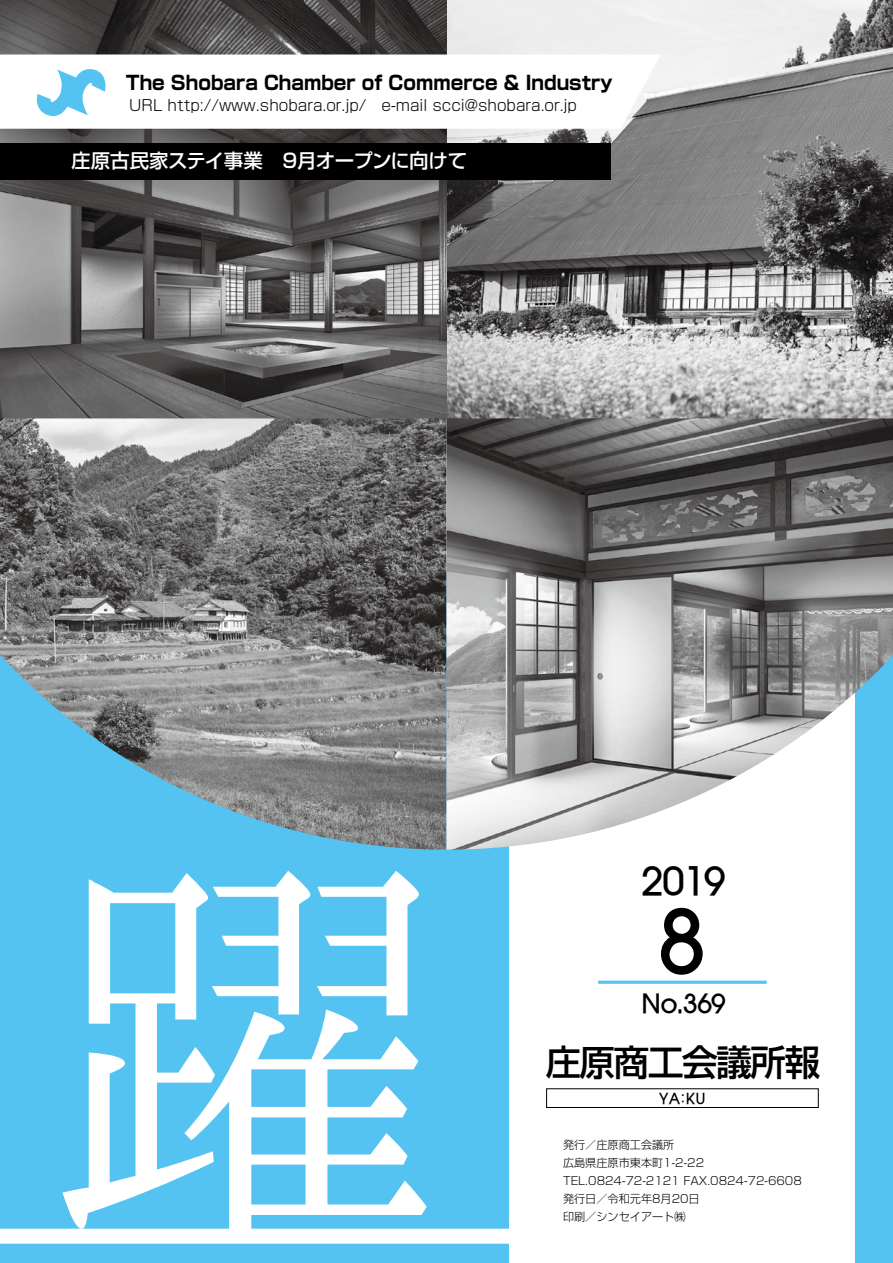
<style>
.page{position:relative;width:893px;height:1263px;background:#fff}
.page>*{position:absolute;margin:0;border:0;box-sizing:border-box;transform-origin:0 0}
.t1{font:457.65px "Hannari Mincho";color:#fff;scale:.96 1}
.t2{font:700 85.65px "Atilla";color:#000}
.t3{font:700 38.55px "Atilla";color:#000}
.t4{font:500 36px "Shin Go Pro";letter-spacing:-.05em;color:#000}
.t5{font:700 26.1px "Atilla";color:#000}
.t6{font:500 19.5px "Shin Go Pro";letter-spacing:-.03em;color:#fff}
.t7{font:700 19.35px "Shin Go Pro";color:#000;scale:.95 1}
.t8{font:300 15.15px "Shin Go Pro";color:#000}
.t9{font:700 15px "Atilla";color:#000}
.t10{font:300 11.25px/18px "Shin Go Pro";color:#000}
.s1{font-family:"Gothic BBB Pro";font-weight:500}
</style>
<div class="page">
<div style="left:0;top:570px;width:893px;height:693px;background:#54c3f1"></div>
<div style="left:0;top:1229px;width:833px;height:15px;background:#fff"></div>
<div style="left:510px;top:527px;width:345px;height:736px;background:#fff"></div>
<img style="left:0;top:0;width:893px;height:850px">
<div style="left:0;top:143px;width:611px;height:36px;background:#000"></div>
<div style="left:546px;top:1088px;width:273px;height:20px;border:1px solid #000"></div>
<hr style="left:598px;top:981px;width:169px;height:3px;background:#54c3f1">
<svg style="left:0;top:55px;width:661px;height:74px"></svg>
<svg style="left:35px;top:66px;width:73px;height:51px"></svg>
<h3 class="t7" style="left:126px;top:68px;width:514px">The Shobara Chamber of Commerce &amp; Industry</h3>
<h3 class="t8" style="left:129px;top:92px;width:449px">URL http://www.shobara.or.jp/　e-mail scci@shobara.or.jp</h3>
<h3 class="t6" style="left:71px;top:144px;width:398px">庄原古民家ステイ事業　9月オープンに向けて</h3>
<h1 class="t1" style="left:49px;top:804px;width:457px">躍</h1>
<h3 class="t3" style="left:642px;top:855px;width:85px">2019</h3>
<h2 class="t2" style="left:659px;top:884px;width:48px">8</h2>
<h3 class="t5" style="left:642px;top:986px;width:85px">No.369</h3>
<h3 class="t4" style="left:545px;top:1032px;width:277px">庄原商工会議所報</h3>
<h3 class="t9" style="left:659px;top:1088px;width:47px">YA<span class="s1">：</span>KU</h3>
<p class="t10" style="left:563px;top:1134px;width:240px">発行／庄原商工会議所<br>広島県庄原市東本町1-2-22<br>TEL.0824-72-2121 FAX.0824-72-6608発行日／令和元年8月20日<br>印刷／シンセイアート㈱</p>
</div>
